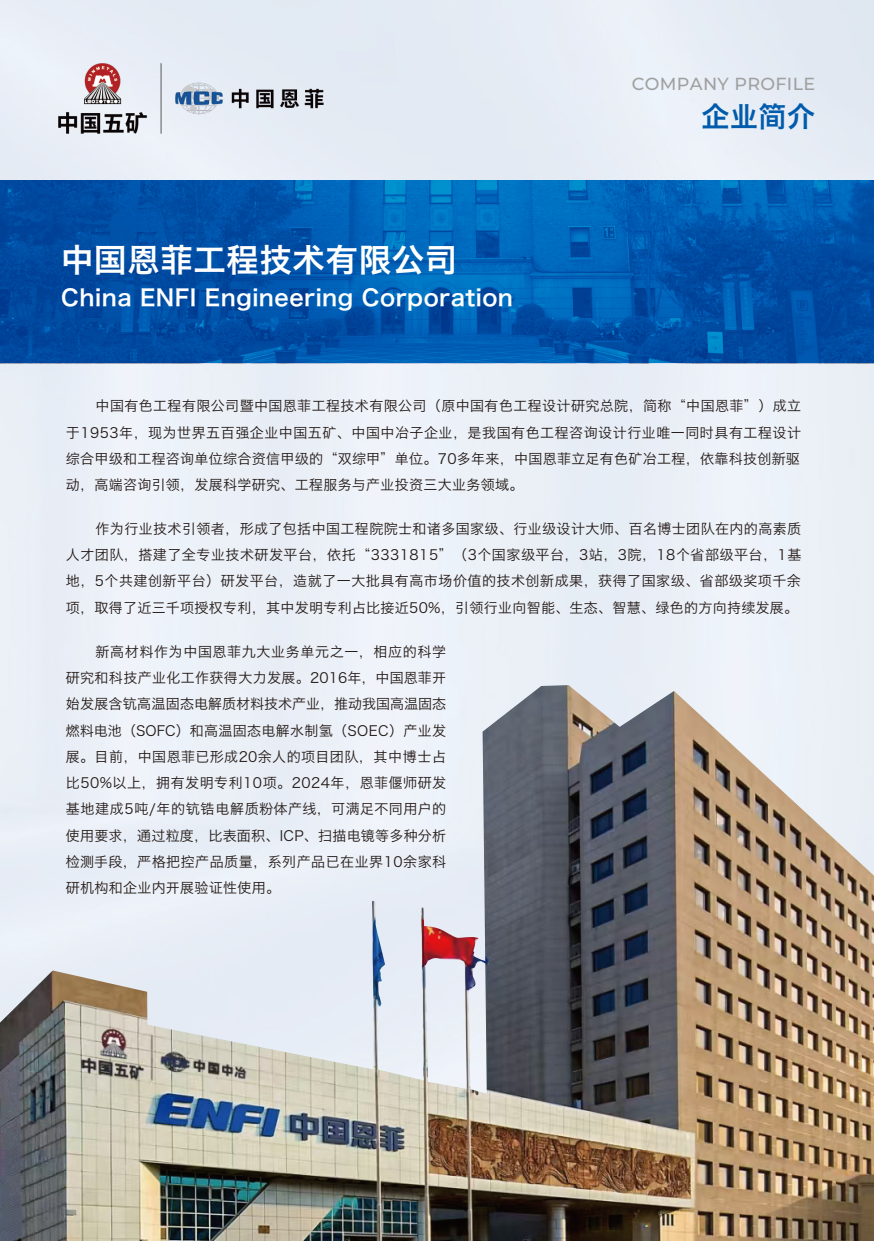
<style>
.page{position:relative;width:874px;height:1241px;background:#fff}
.page>*{position:absolute;margin:0;border:0;box-sizing:border-box;transform-origin:0 0}
.t1{font:32.38px "Hiragino Sans GB W6";letter-spacing:.02em;color:#fff}
.t2{font:27.82px "Hiragino Sans GB W6";color:#005bac}
.t3{font:22.4px "Hiragino Sans GB W6";letter-spacing:.02em;color:#fff}
.t4{font:500 17.5px "Montserrat";letter-spacing:.02em;color:#9fa0a0}
.t5{font:14px/26.2px "Hiragino Sans GB W3";letter-spacing:.02em;color:#221815;text-align:justify}
</style>
<div class="page">
<div style="left:0;top:0;width:873px;height:685px;background:#eaeff6"></div>
<img style="left:0;top:181px;width:873px;height:182px">
<img style="left:0;top:685px;width:873px;height:555px">
<img style="left:50px;top:55px;width:278px;height:90px">
<p class="t4" style="left:631px;top:72px;width:185px">COMPANY PROFILE</p>
<h1 class="t1" style="left:61px;top:238px;width:397px">中国恩菲工程技术有限公司</h1>
<h3 class="t3" style="left:61px;top:282px;width:453px">China ENFI Engineering Corporation</h3>
<h2 class="t2" style="left:701px;top:98px;width:115px">企业简介</h2>
<p class="t5" style="left:66px;top:392px;width:736px;text-indent:30px">中国有色工程有限公司暨中国恩菲工程技术有限公司（原中国有色工程设计研究总院，简称“中国恩菲”）成立于1953年，现为世界五百强企业中国五矿、中国中冶子企业，是我国有色工程咨询设计行业唯一同时具有工程设计综合甲级和工程咨询单位综合资信甲级的“双综甲”单位。70多年来，中国恩菲立足有色矿冶工程，依靠科技创新驱动，高端咨询引领，发展科学研究、工程服务与产业投资三大业务领域。</p>
<p class="t5" style="left:66px;top:515px;width:736px;text-indent:30px">作为行业技术引领者，形成了包括中国工程院院士和诸多国家级、行业级设计大师、百名博士团队在内的高素质人才团队，搭建了全专业技术研发平台，依托“3331815”（3个国家级平台，3站，3院，18个省部级平台，1基地，5个共建创新平台）研发平台，造就了一大批具有高市场价值的技术创新成果，获得了国家级、省部级奖项千余项，取得了近三千项授权专利，其中发明专利占比接近50%，引领行业向智能、生态、智慧、绿色的方向持续发展。</p>
<p class="t5" style="left:66px;top:638px;width:382px;text-indent:30px">新高材料作为中国恩菲九大业务单元之一，相应的科学研究和科技产业化工作获得大力发展。2016年，中国恩菲开始发展含钪高温固态电解质材料技术产业，推动我国高温固态燃料电池（SOFC）和高温固态电解水制氢（SOEC）产业发展。目前，中国恩菲已形成20余人的项目团队，其中博士占比50%以上，拥有发明专利10项。2024年，恩菲偃师研发基地建成5吨/年的钪锆电解质粉体产线，可满足不同用户的使用要求，通过粒度，比表面积、ICP、扫描电镜等多种分析检测手段，严格把控产品质量，系列产品已在业界10余家科研机构和企业内开展验证性使用。</p>
</div>
